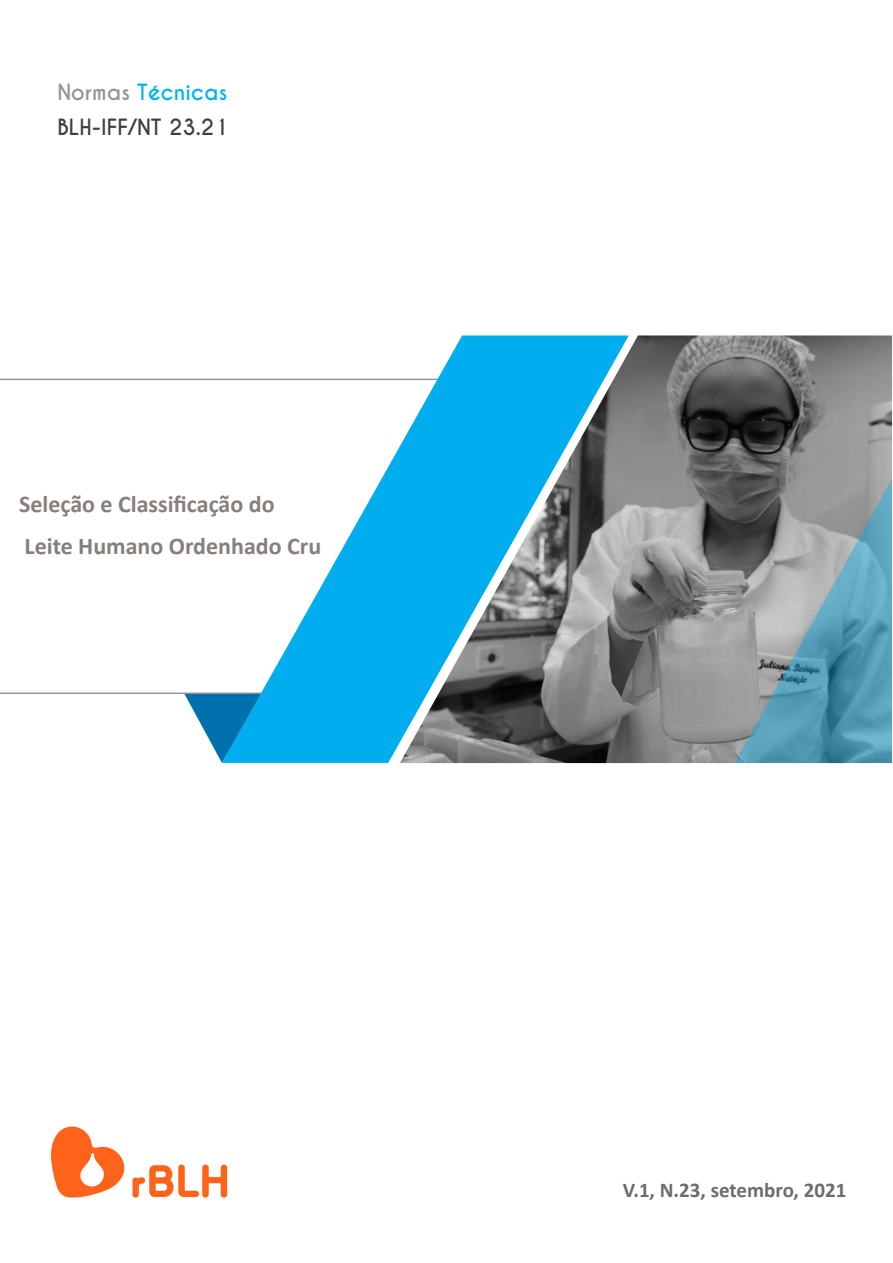
<style>
.page{position:relative;width:893px;height:1263px;background:#fff}
.page>*{position:absolute;margin:0;border:0;box-sizing:border-box;transform-origin:0 0}
.corpo_do_texto{font:700 24px/42px "Calibri";color:#867f7c}
.corpo_do_texto-2{font:700 21px/34.5px "Caviar Dreams";color:#3e3e3f}
.t1{font:700 21px "Calibri";color:#6c6d70}
.s1{color:#939598}
.s2{color:#00b3ef}
</style>
<div class="page">
<hr style="left:0;top:379px;width:509px;height:1px;background:#939598">
<hr style="left:0;top:692px;width:356px;height:2px;background:#939598">
<img style="left:629px;top:335px;width:263px;height:428px">
<svg style="left:184px;top:694px;width:38px;height:69px"></svg>
<svg style="left:222px;top:335px;width:407px;height:428px"></svg>
<svg style="left:735px;top:479px;width:157px;height:284px;background:#7599a6"></svg>
<img style="left:50px;top:1126px;width:178px;height:72px">
<p class="corpo_do_texto-2" style="left:57px;top:76px;width:173px"><span class="s1">Normas</span> <span class="s2">Técnicas<br></span>BLH-IFF/NT 23.21</p>
<p class="corpo_do_texto" style="left:19px;top:483px;width:304px">Seleção e Classificação do<br>Leite Humano Ordenhado Cru</p>
<p class="t1" style="left:623px;top:1176px;width:225px">V.1, N.23, setembro, 2021</p>
</div>
